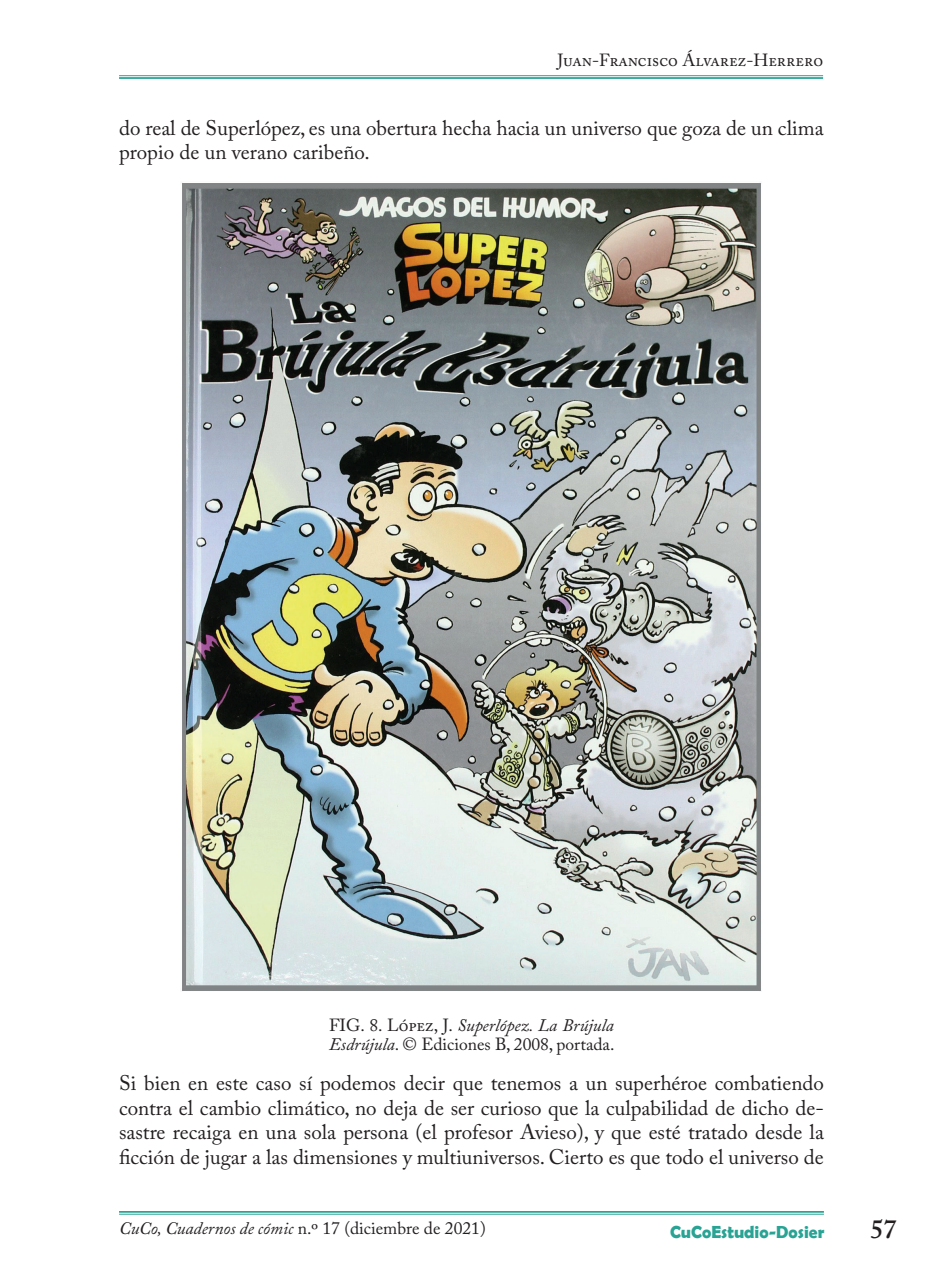
<style>
.page{position:relative;width:943px;height:1288px;background:#fff}
.page>*{position:absolute;margin:0;border:0;box-sizing:border-box;transform-origin:0 0}
.t1{font:600 26.25px "Adobe Caslon Pro";color:#231f20}
.t2{font:21px/24.5px "Adobe Caslon Pro";letter-spacing:.005em;color:#231f20}
.t3{font:17.5px/19.2px "Adobe Caslon Pro";color:#231f20}
.t4{font:700 17.5px "Berlin Sans FB Demi";color:#29a394}
.s1{font-style:italic}
</style>
<div class="page">
<hr style="left:119px;top:1211px;width:705px;height:2px;background:#29a394">
<hr style="left:119px;top:1214px;width:705px;height:1px;background:#29a394">
<hr style="left:119px;top:75px;width:704px;height:1px;background:#29a394">
<hr style="left:119px;top:77px;width:704px;height:2px;background:#29a394">
<img style="left:182px;top:182px;width:580px;height:809px">
<p class="t3" style="left:557px;top:51px;width:267px">Juan-Francisco Álvarez-Herrero</p>
<p class="t2" style="left:119px;top:115px;width:706px">do real de Superlópez, es una obertura hecha hacia un universo que goza de un clima propio de un verano caribeño.</p>
<p class="t3" style="left:329px;top:1015px;width:287px">FIG. 8. López, J. <span class="s1">Superlópez. La Brújula<br>Esdrújula</span>. © Ediciones B, 2008, portada.</p>
<p class="t2" style="left:119px;top:1071px;width:706px;text-align:justify">Si bien en este caso sí podemos decir que tenemos a un superhéroe combatiendo contra el cambio climático, no deja de ser curioso que la culpabilidad de dicho de&shy;sastre recaiga en una sola persona (el profesor Avieso), y que esté tratado desde la ficción de jugar a las dimensiones y multiuniversos. Cierto es que todo el universo de</p>
<p class="t3" style="left:119px;top:1219px;width:368px"><span class="s1">CuCo, Cuadernos de cómic</span> n.º 17 (diciembre de 2021)</p>
<p class="t4" style="left:670px;top:1222px;width:156px">CuCoEstudio-Dosier</p>
<p class="t1" style="left:870px;top:1214px;width:28px">57</p>
</div>
